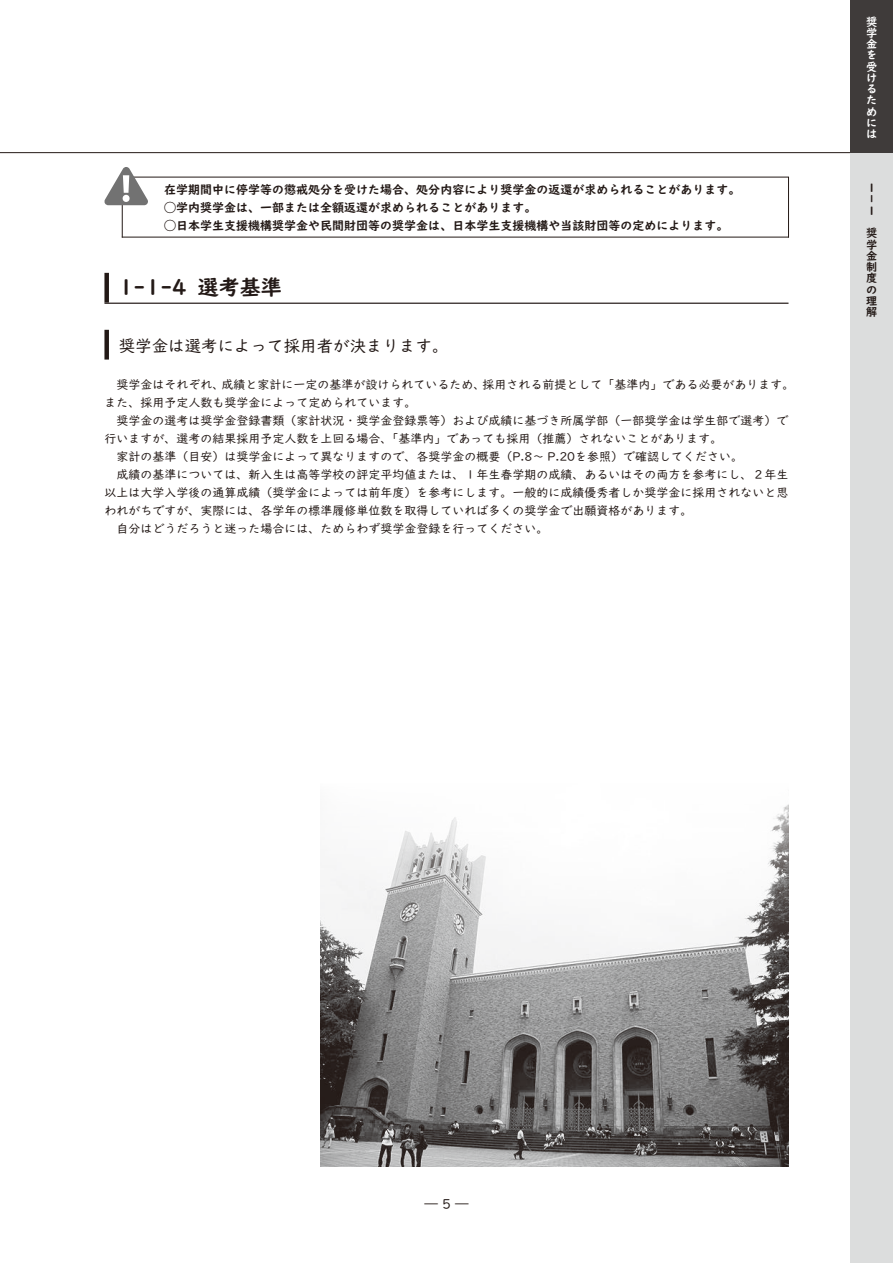
<style>
.page{position:relative;width:893px;height:1263px;background:#fff}
.page>*{position:absolute;margin:0;border:0;box-sizing:border-box;transform-origin:0 0}
.t1{font:700 21px "UD Digi Kyokasho Pro N";color:#231916}
.t2{font:700 16.8px "UD Digi Kyokasho Pro N";color:#231916;scale:.67 1}
.t3{font:16.5px "UD Digi Kyokasho Pro N";color:#231916}
.t4{font:13.5px "UD Digi Kyokasho Pro N";color:#231916}
.t5{font:12px/18px "UD Digi Kyokasho Pro N";color:#231916}
.t6{font:700 12px/18px "UD Digi Kyokasho Pro N";color:#231916}
.t7{font:700 11.25px/11.2px "UD Digi Kyokasho Pro N";color:#fff}
.t8{font:700 11.25px/11.2px "UD Digi Kyokasho Pro N";color:#231916}
</style>
<div class="page">
<hr style="left:0;top:152px;width:851px;height:1px;background:#231916">
<hr style="left:122px;top:237px;width:667px;height:1px;background:#231916">
<div style="left:104px;top:273px;width:5px;height:30px;background:#231916"></div>
<hr style="left:104px;top:303px;width:684px;height:1px;background:#231916">
<div style="left:104px;top:330px;width:5px;height:30px;background:#231916"></div>
<svg style="left:104px;top:167px;width:44px;height:38px"></svg>
<img style="left:321px;top:805px;width:467px;height:362px">
<div style="left:850px;top:0;width:43px;height:153px;background:#3f3b3a"></div>
<div style="left:850px;top:153px;width:43px;height:1110px;background:#dcdddd"></div>
<p class="t6" style="left:164px;top:180px;width:577px">在学期間中に停学等の懲戒処分を受けた場合、処分内容により奨学金の返還が求められることがあります。◯学内奨学金は、一部または全額返還が求められることがあります。<br>◯日本学生支援機構奨学金や民間財団等の奨学金は、日本学生支援機構や当該財団等の定めによります。</p>
<h1 class="t1" style="left:119px;top:269px;width:164px">1-1-4 選考基準</h1>
<h3 class="t3" style="left:119px;top:332px;width:332px">奨学金は選考によって採用者が決まります。</h3>
<p class="t5" style="left:104px;top:375px;width:692px;text-indent:12px">奨学金はそれぞれ、成績と家計に一定の基準が設けられているため、採用される前提として「基準内」である必要があります。また、採用予定人数も奨学金によって定められています。</p>
<p class="t5" style="left:116px;top:411px;width:674px">奨学金の選考は奨学金登録書類（家計状況・奨学金登録票等）および成績に基づき所属学部（一部奨学金は学生部で選考）で</p>
<p class="t5" style="left:104px;top:429px;width:620px">行いますが、選考の結果採用予定人数を上回る場合、「基準内」であっても採用（推薦）されないことがあります。</p>
<p class="t5" style="left:116px;top:447px;width:628px">家計の基準（目安）は奨学金によって異なりますので、各奨学金の概要（P.8～ P.20を参照）で確認してください。</p>
<p class="t5" style="left:116px;top:465px;width:674px">成績の基準については、新入生は高等学校の評定平均値または、１年生春学期の成績、あるいはその両方を参考にし、２年生</p>
<p class="t5" style="left:104px;top:483px;width:686px">以上は大学入学後の通算成績（奨学金によっては前年度）を参考にします。一般的に成績優秀者しか奨学金に採用されないと思</p>
<p class="t5" style="left:104px;top:501px;width:590px">われがちですが、実際には、各学年の標準履修単位数を取得していれば多くの奨学金で出願資格があります。</p>
<p class="t5" style="left:116px;top:519px;width:434px">自分はどうだろうと迷った場合には、ためらわず奨学金登録を行ってください。</p>
<p class="t7" style="left:866px;top:15px;width:12px">奨学金を受けるためには</p>
<p class="t8" style="left:866px;top:182px;width:8px">１</p>
<h2 class="t2" style="left:866px;top:185px;width:11px">︲</h2>
<p class="t8" style="left:866px;top:199px;width:12px;line-height:22.5px">１奨</p>
<p class="t8" style="left:866px;top:239px;width:12px;text-align:justify">学金制度の理解</p>
<p class="t4" style="left:424px;top:1193px;width:46px">―5―</p>
</div>
